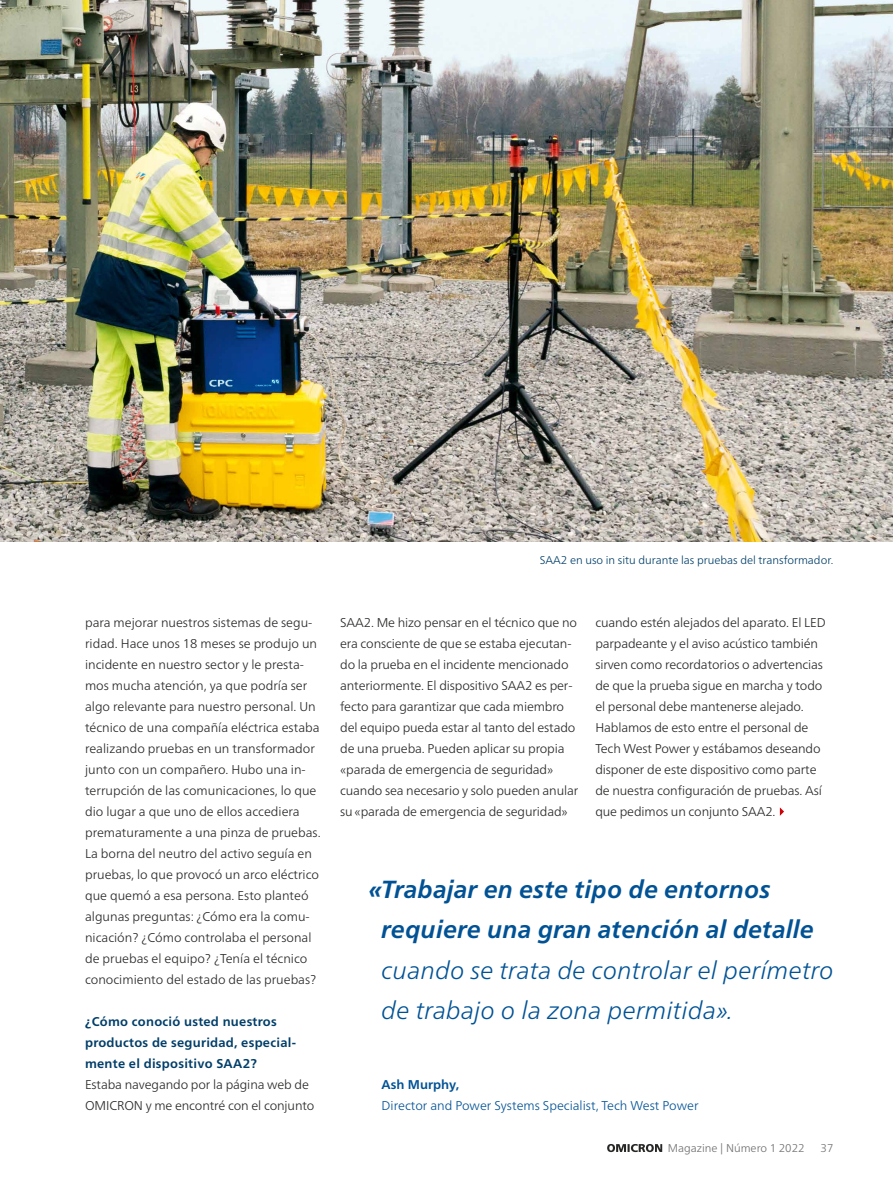
<style>
.page{position:relative;width:893px;height:1191px;background:#fff}
.page>*{position:absolute;margin:0;border:0;box-sizing:border-box;transform-origin:0 0}
.t1{font:italic 300 24.75px/40.5px "Frutiger Neue LTW1 G";letter-spacing:.01em;color:#005295}
.t2{font:italic 700 24.75px/40.5px "Frutiger Neue LTW1 G";letter-spacing:.01em;color:#005295}
.t3{font:300 12.75px/21px "Frutiger Neue LTW1 G";letter-spacing:-.01em;color:#272726}
.t4{font:700 12.75px/21px "Frutiger Neue LTW1 G";letter-spacing:.02em;color:#003e69}
.t5{font:300 12.75px "Frutiger Neue LTW1 G";color:#005295}
.t6{font:700 12.75px "Frutiger Neue LTW1 G";color:#005295}
.t7{font:300 11.25px "Frutiger Neue LTW1 G";color:#003e69}
.t8{font:300 11.25px "Frutiger Neue LTW1 G";color:#6e6e6e}
</style>
<div class="page">
<img style="left:0;top:0;width:893px;height:542px">
<svg style="left:607px;top:1144px;width:55px;height:8px"></svg>
<svg style="left:780px;top:807px;width:4px;height:9px"></svg>
<p class="t3" style="left:85px;top:611px;width:237px">para mejorar nuestros sistemas de segu&shy;ridad. Hace unos 18 meses se produjo un incidente en nuestro sector y le presta&shy;mos mucha atención, ya que podría ser algo relevante para nuestro personal. U n técnico de una compañía eléctrica estaba realizando pruebas en un transformador junto con un compañero. Hubo una in&shy;terrupción de las comunicaciones, lo que dio lugar a que uno de ellos accediera prematuramente a una pinza de pruebas.<br>La borna del neutro del activo seguía en pruebas, lo que provocó un arco eléctrico que quemó a esa persona. Esto planteó algunas preguntas: ¿Cómo era la comu&shy;nicación? ¿Cómo controlaba el personal de pruebas el equipo? ¿Tenía el técnico conocimiento del estado de las pruebas?</p>
<p class="t4" style="left:85px;top:1010px;width:212px">¿Cómo conoció usted nuestros productos de seguridad, especial&shy;mente el dispositivo SAA</p>
<p class="t4" style="left:243px;top:1052px;width:16px">2?</p>
<p class="t3" style="left:85px;top:1073px;width:231px">Estaba navegando por la página web de<br>OMICRON y me encontré con el conjunto</p>
<p class="t7" style="left:540px;top:553px;width:8px">SAA</p>
<p class="t7" style="left:561px;top:553px;width:274px">2 en uso in situ durante las pruebas del transformador.</p>
<p class="t3" style="left:340px;top:611px;width:238px;text-indent:24px">2. Me hizo pensar en el técnico que no era consciente de que se estaba ejecutan&shy;do la prueba en el incidente mencionado anteriormente. El dispositivo SAA</p>
<p class="t3" style="left:340px;top:611px;width:9px">SAA</p>
<p class="t3" style="left:340px;top:674px;width:240px;text-indent:185px">2 es per&shy;fecto para garantizar que cada miembro del equipo pueda estar al tanto del estado de una prueba. Pueden aplicar su propia «parada de emergencia de seguridad» cuando sea necesario y solo pueden anular su «parada de emergencia de seguridad»</p>
<p class="t3" style="left:595px;top:611px;width:232px">cuando estén alejados del aparato. El LED parpadeante y el aviso acústico también sirven como recordatorios o advertencias de que la prueba sigue en marcha y todo el personal debe mantenerse alejado.<br>Hablamos de esto entre el personal de Tech West Power y estábamos deseando disponer de este dispositivo como parte de nuestra configuración de pruebas. Así que pedimos un conjunto SAA</p>
<p class="t3" style="left:765px;top:800px;width:12px">2.</p>
<h1 class="t2" style="left:382px;top:869px;width:434px;text-indent:-13px">«Trabajar en este tipo de entornos requiere una gran atención al detalle</h1>
<h1 class="t1" style="left:382px;top:950px;width:453px">cuando se trata de controlar el perímetro de trabajo o la zona permitida».</h1>
<p class="t6" style="left:382px;top:1077px;width:79px">Ash M urphy,</p>
<p class="t5" style="left:382px;top:1097px;width:318px">Director and Power Systems Specialist, Tech West Power</p>
<p class="t8" style="left:668px;top:1141px;width:138px">Magazine | N úmero 1 2022</p>
<p class="t8" style="left:820px;top:1141px;width:14px">37</p>
</div>
